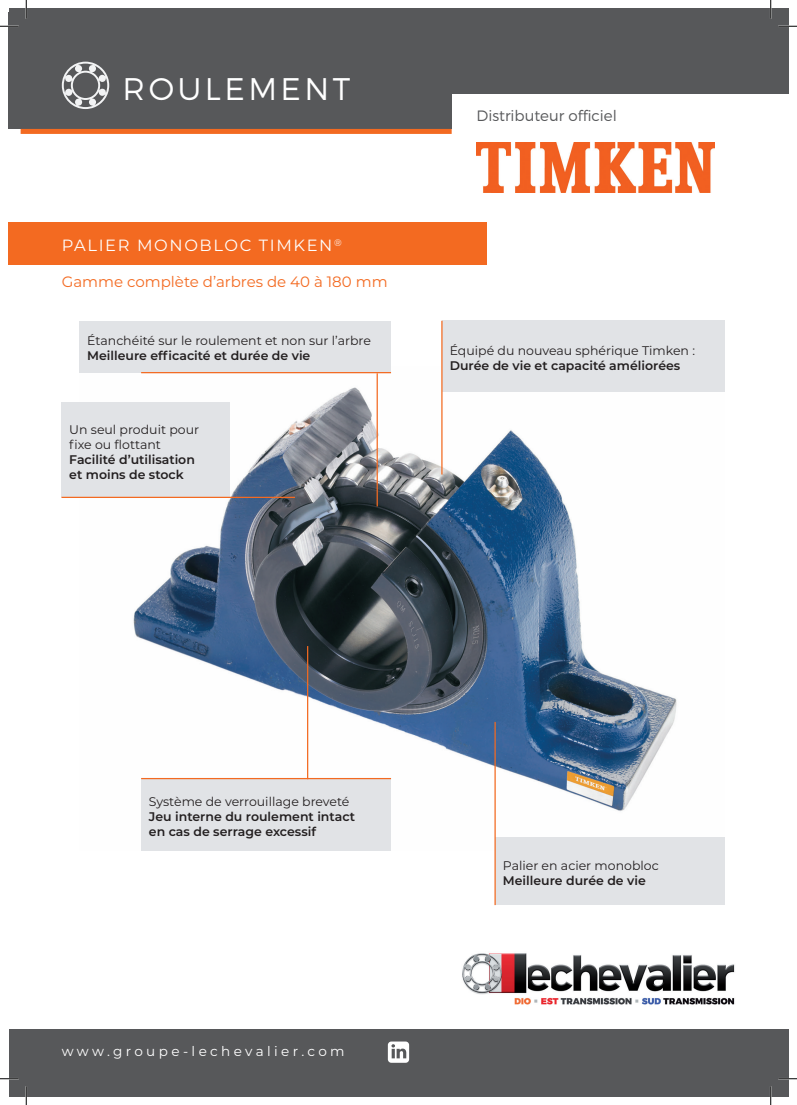
<style>
.page{position:relative;width:797px;height:1105px;background:#fff}
.page>*{position:absolute;margin:0;border:0;box-sizing:border-box;transform-origin:0 0}
.t1{font:300 31.25px "Montserrat";letter-spacing:.11em;color:#fff}
.t2{font:16.25px "Montserrat";letter-spacing:.1em;color:#fff}
.t3{font:15px "Montserrat";color:#f36a21}
.t4{font:300 15px "Montserrat";color:#57585a}
.t5{font:13.62px "Montserrat";letter-spacing:.25em;color:#fff}
.t6{font:600 12.5px/15px "Montserrat";color:#231f20}
.t7{font:12.5px/15px "Montserrat";color:#231f20}
</style>
<div class="page">
<div style="left:9px;top:12px;width:442px;height:117px;background:#57585a"></div>
<div style="left:9px;top:9px;width:779px;height:85px;background:#57585a"></div>
<div style="left:9px;top:1029px;width:779px;height:67px;background:#57585a"></div>
<svg style="left:388px;top:1041px;width:21px;height:22px"></svg>
<img style="left:462px;top:953px;width:273px;height:52px">
<div style="left:21px;top:129px;width:430px;height:5px;background:#f36a21"></div>
<img style="left:476px;top:142px;width:238px;height:50px">
<div style="left:9px;top:222px;width:478px;height:43px;background:#f36a21"></div>
<svg style="left:62px;top:62px;width:47px;height:47px"></svg>
<img style="left:79px;top:372px;width:645px;height:466px">
<div style="left:442px;top:321px;width:282px;height:71px;background:#e1e3e6"></div>
<div style="left:79px;top:321px;width:312px;height:52px;background:#e1e3e6"></div>
<div style="left:141px;top:778px;width:250px;height:72px;background:#e1e3e6"></div>
<div style="left:61px;top:403px;width:169px;height:94px;background:#e1e3e6"></div>
<div style="left:495px;top:838px;width:229px;height:67px;background:#e1e3e6"></div>
<hr style="left:441px;top:321px;width:1px;height:153px;background:#f36a21">
<hr style="left:494px;top:722px;width:1px;height:183px;background:#f36a21">
<hr style="left:141px;top:372px;width:250px;height:1px;background:#f36a21">
<hr style="left:141px;top:778px;width:250px;height:1px;background:#f36a21">
<hr style="left:61px;top:497px;width:234px;height:1px;background:#f36a21">
<hr style="left:376px;top:373px;width:2px;height:133px;background:#f36a21">
<hr style="left:307px;top:646px;width:1px;height:133px;background:#f36a21">
<svg style="left:0;top:25px;width:19px;height:2px"></svg>
<svg style="left:778px;top:25px;width:19px;height:2px"></svg>
<svg style="left:0;top:1078px;width:18px;height:1px"></svg>
<svg style="left:779px;top:1078px;width:18px;height:1px"></svg>
<svg style="left:25px;top:0;width:2px;height:19px"></svg>
<svg style="left:25px;top:1086px;width:2px;height:19px"></svg>
<svg style="left:770px;top:0;width:1px;height:18px"></svg>
<svg style="left:770px;top:1087px;width:1px;height:18px"></svg>
<h1 class="t1" style="left:123px;top:70px;width:229px">ROULEMENT</h1>
<h2 class="t2" style="left:62px;top:234px;width:281px">PALIER MONOBLOC TIMKEN<sup>®</sup></h2>
<p class="t3" style="left:62px;top:271px;width:327px">Gamme complète d’arbres de 40 à 180 mm</p>
<p class="t7" style="left:87px;top:333px;width:285px">Étanchéité sur le roulement et non sur l’arbre</p>
<p class="t6" style="left:87px;top:348px;width:225px">Meilleure efficacité et durée de vie</p>
<p class="t7" style="left:69px;top:421px;width:131px">Un seul produit pour fixe ou flottant</p>
<p class="t6" style="left:69px;top:451px;width:127px">Facilité d’utilisation et moins de stock</p>
<p class="t4" style="left:476px;top:107px;width:142px">Distributeur officiel</p>
<p class="t7" style="left:449px;top:343px;width:247px">Équipé du nouveau sphérique Timken :</p>
<p class="t6" style="left:449px;top:357px;width:232px">Durée de vie et capacité améliorées</p>
<p class="t7" style="left:149px;top:793px;width:202px">Système de verrouillage breveté</p>
<p class="t6" style="left:149px;top:808px;width:208px">Jeu interne du roulement intact en cas de serrage excessif</p>
<p class="t5" style="left:62px;top:1042px;width:284px">www.groupe-lechevalier.com</p>
<p class="t7" style="left:503px;top:858px;width:157px">Palier en acier monobloc</p>
<p class="t6" style="left:503px;top:872px;width:144px">Meilleure durée de vie</p>
</div>
